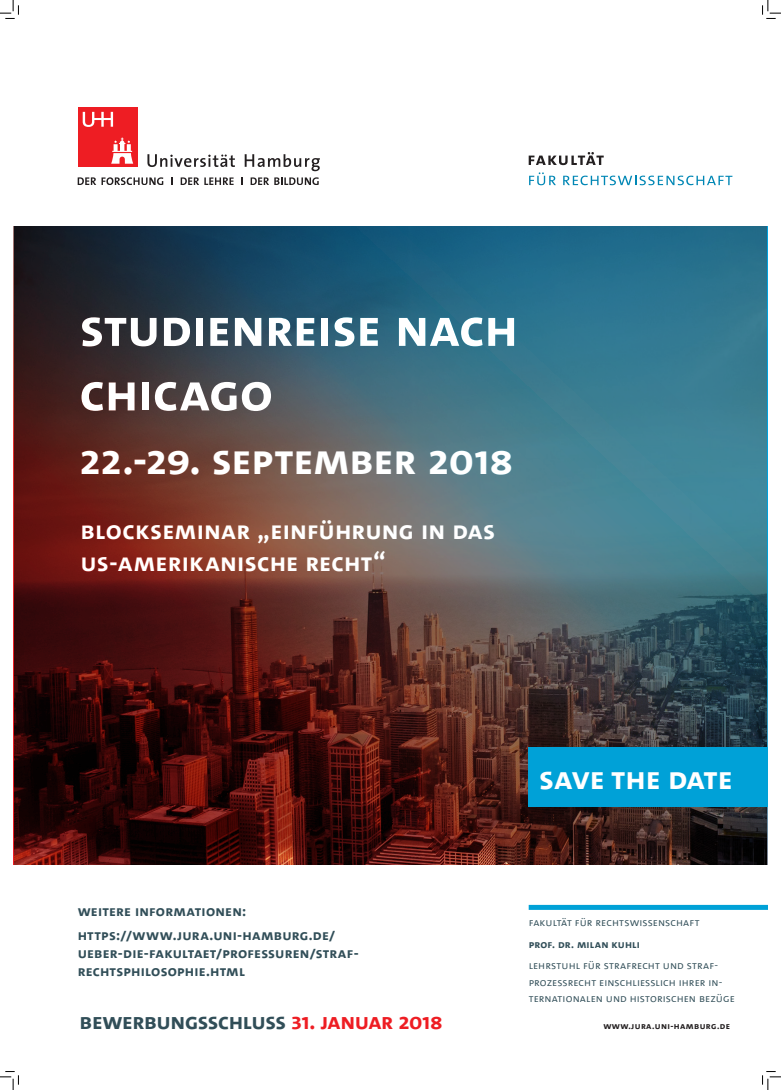
<style>
.page{position:relative;width:781px;height:1090px;background:#fff}
.page>*{position:absolute;margin:0;border:0;box-sizing:border-box;transform-origin:0 0}
.t1{font:53.75px/64.5px "The Sans UHH Bold Caps";letter-spacing:-.005em;color:#fff}
.t2{font:43.75px "The Sans UHH Bold Caps";letter-spacing:-.01em;color:#fff}
.t3{font:32.5px "The Sans UHH Bold Caps";color:#fff}
.t4{font:26.25px/31.5px "The Sans UHH Bold Caps";letter-spacing:.005em;color:#fff}
.t5{font:23.12px "The Sans UHH Bold Caps";letter-spacing:-.02em;color:#314e58}
.t6{font:15px/23.3px "The Sans UHH Bold Caps";letter-spacing:.01em;color:#314e58}
.t7{font:11.25px/16.2px "The Sans UHH Semi Light Caps";letter-spacing:.005em;color:#314e58}
.t8{font:11.25px "The Sans UHH Bold Caps";letter-spacing:.01em;color:#314e58}
.t9{font:9.38px "The Sans UHH Bold Caps";letter-spacing:.04em;color:#231f20}
.s1{color:#ee1d23}
</style>
<div class="page">
<svg style="left:147px;top:154px;width:88px;height:13px"></svg>
<svg style="left:245px;top:154px;width:75px;height:17px"></svg>
<div style="left:78px;top:107px;width:59px;height:60px;background:#ee1d23"></div>
<svg style="left:111px;top:137px;width:22px;height:27px"></svg>
<svg style="left:83px;top:112px;width:30px;height:15px"></svg>
<svg style="left:78px;top:177px;width:18px;height:8px"></svg>
<svg style="left:102px;top:177px;width:61px;height:8px"></svg>
<svg style="left:181px;top:177px;width:53px;height:8px"></svg>
<svg style="left:251px;top:177px;width:68px;height:8px"></svg>
<svg style="left:529px;top:152px;width:75px;height:13px"></svg>
<svg style="left:529px;top:172px;width:27px;height:13px"></svg>
<svg style="left:563px;top:175px;width:169px;height:10px"></svg>
<img style="left:13px;top:227px;width:755px;height:636px">
<div style="left:529px;top:747px;width:239px;height:59px;background:#00a1d7"></div>
<div style="left:529px;top:904px;width:239px;height:5px;background:#00a1d7"></div>
<svg style="left:0;top:0;width:19px;height:19px"></svg>
<svg style="left:0;top:1071px;width:19px;height:18px"></svg>
<svg style="left:762px;top:0;width:19px;height:19px"></svg>
<svg style="left:762px;top:1071px;width:19px;height:18px"></svg>
<h1 class="t1" style="left:80px;top:296px;width:440px">Studienreise nach<br>Chicago</h1>
<h2 class="t2" style="left:80px;top:430px;width:435px">22.-29. September 2018</h2>
<h3 class="t4" style="left:80px;top:514px;width:416px">Blockseminar „Einführung in das<br>US-amerikanische Recht“</h3>
<h3 class="t6" style="left:78px;top:899px;width:259px">weitere Informationen: https://www.jura.uni-hamburg.de/</h3>
<h3 class="t6" style="left:78px;top:943px;width:283px;line-height:18px">ueber-die-fakultaet/professuren/straf&shy;rechtsphilosophie.html</h3>
<h3 class="t5" style="left:80px;top:1005px;width:365px">Bewerbungsschluss <span class="s1">31. Januar 2018</span></h3>
<h3 class="t3" style="left:539px;top:757px;width:195px">Save the date</h3>
<p class="t7" style="left:529px;top:914px;width:172px">Fakultät für Rechtswissenschaft</p>
<p class="t8" style="left:529px;top:936px;width:113px">Prof. Dr. Milan Kuhli</p>
<p class="t7" style="left:529px;top:957px;width:208px">Lehrstuhl für Strafrecht und Straf&shy;prozessrecht einschliesslich ihrer in&shy;ternationalen und historischen Bezüge</p>
<p class="t9" style="left:603px;top:1019px;width:128px">www.jura.uni-hamburg.de</p>
</div>
